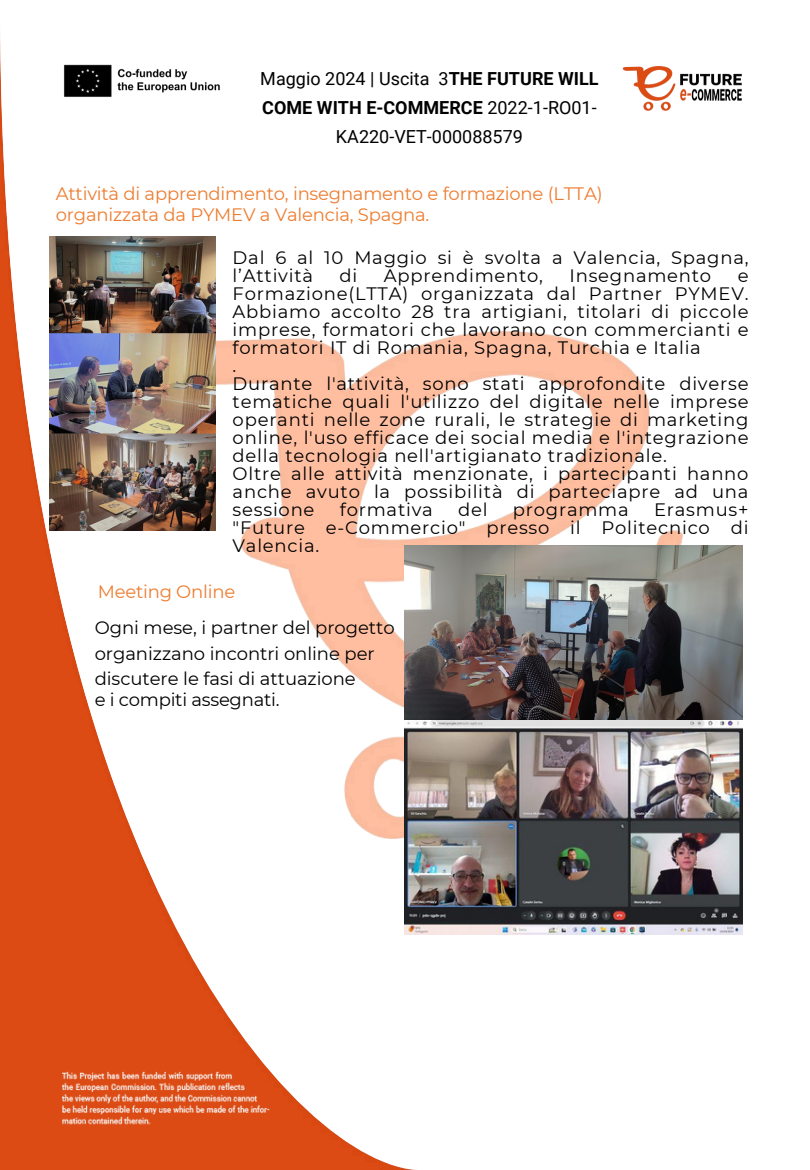
<style>
.page{position:relative;width:810px;height:1170px;background:#fff}
.page>*{position:absolute;margin:0;border:0;box-sizing:border-box;transform-origin:0 0}
.t1{font:18px/18px "Montserrat";letter-spacing:.045em;color:#000}
.t2{font:18px/21.3px "Montserrat";letter-spacing:-.01em;color:#ed7d31}
.t3{font:18px/25.8px "Montserrat";letter-spacing:-.005em;color:#000}
.t4{font:18px/29.2px "Roboto";color:#000;text-align:center}
.t5{font:18px "Montserrat";letter-spacing:-.015em;color:#000}
.s1{font-weight:700}
</style>
<div class="page">
<img style="left:0;top:39px;width:420px;height:1131px">
<img style="left:127px;top:332px;width:556px;height:506px">
<img style="left:622px;top:66px;width:120px;height:45px">
<img style="left:63px;top:63px;width:169px;height:36px">
<img style="left:63px;top:1072px;width:257px;height:83px">
<img style="left:405px;top:545px;width:337px;height:389px">
<img style="left:50px;top:237px;width:165px;height:293px">
<h1 class="t4" style="left:260px;top:64px;width:340px">Maggio 2024 | Uscita 3<span class="s1">THE FUTURE WILL<br>COME WITH E-COMMERCE</span> 2022-1-RO01-<br>KA220-VET-000088579</h1>
<h1 class="t2" style="left:56px;top:183px;width:548px">Attività di apprendimento, insegnamento e formazione (LTTA) organizzata da PYMEV a Valencia, Spagna.</h1>
<p class="t1" style="left:233px;top:249px;width:517px">Dal 6 al 10 Maggio si è svolta a Valencia, Spagna, l’Attività</p>
<p class="t1" style="left:340px;top:267px;width:19px">di</p>
<p class="t1" style="left:384px;top:267px;width:161px">Apprendimento,</p>
<p class="t1" style="left:570px;top:267px;width:143px">Insegnamento</p>
<p class="t1" style="left:233px;top:267px;width:517px;text-indent:505px">e Formazione(LTTA) organizzata dal Partner PYMEV.<br>Abbiamo accolto 28 tra artigiani, titolari di piccole imprese, formatori che lavorano con commercianti e formatori IT di Romania, Spagna, Turchia e Italia<br>.<br>Durante l'attività, sono stati approfondite diverse tematiche quali l'utilizzo del digitale nelle imprese operanti nelle zone rurali, le strategie di marketing online, l'uso efficace dei social media e l'integrazione della tecnologia nell'artigianato tradizionale.<br>Oltre alle attività menzionate, i partecipanti hanno anche avuto la possibilità di parteciapre ad una sessione</p>
<p class="t1" style="left:340px;top:501px;width:95px">formativa</p>
<p class="t1" style="left:458px;top:501px;width:31px">del</p>
<p class="t1" style="left:513px;top:501px;width:117px">programma</p>
<p class="t1" style="left:233px;top:501px;width:517px;text-align:justify;text-indent:421px">Erasmus+ "Future e-Commercio" presso il Politecnico di Valencia.</p>
<p class="t2" style="left:98px;top:581px;width:139px">Meeting Online</p>
<p class="t3" style="left:95px;top:614px;width:302px">Ogni mese, i partner del progetto organizzano incontri online per discutere le fasi di attuazione</p>
<p class="t5" style="left:95px;top:688px;width:186px">e i compiti assegnati.</p>
</div>
